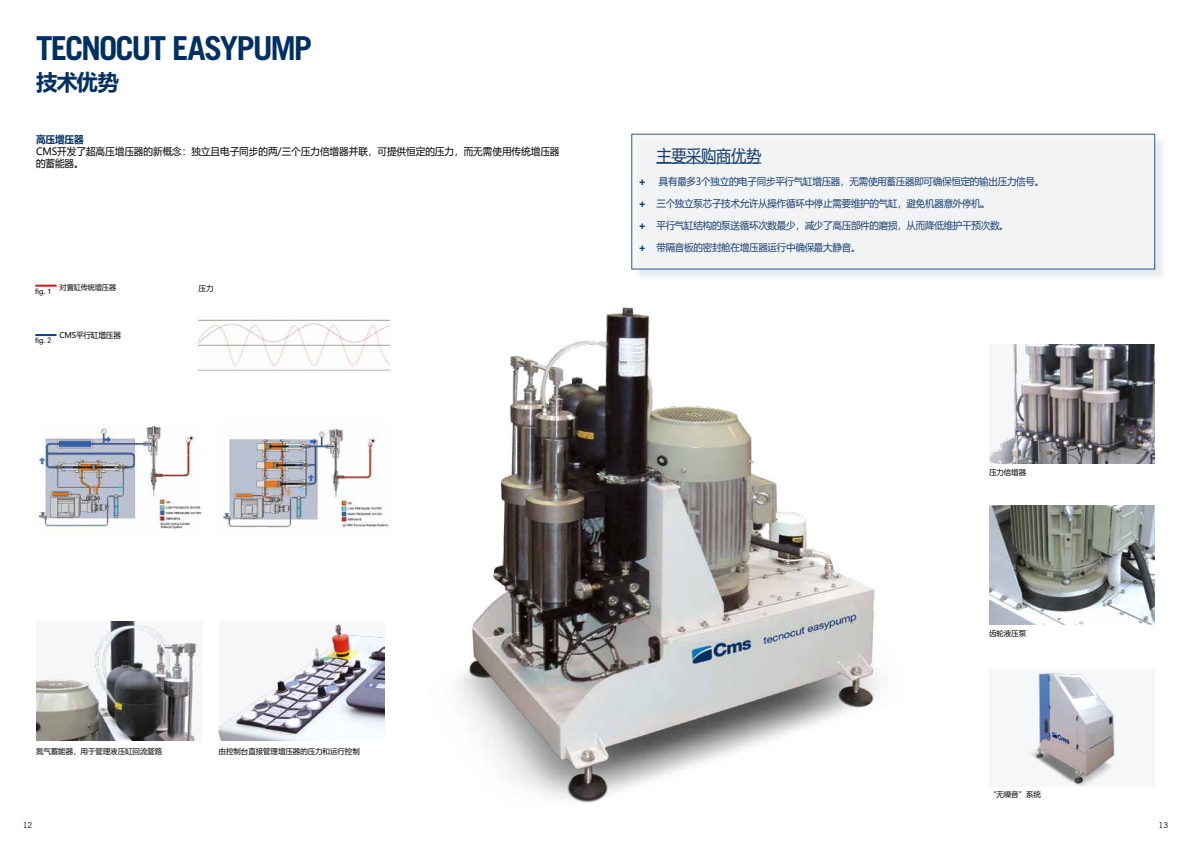
<style>
.page{position:relative;width:1191px;height:842px;background:#fff}
.page>*{position:absolute;margin:0;border:0;box-sizing:border-box;transform-origin:0 0}
.t1{font:700 33px "Trade Gothic LT Std";letter-spacing:-.06em;color:#003063}
.t2{font:700 21.7px "Microsoft Ya Hei";color:#003063}
.t3{font:17px "Microsoft Ya Hei";letter-spacing:-.025em;color:#183c6f;scale:.9 1}
.t4{font:10.1px/11.9px "Microsoft Ya Hei";color:#000;scale:.95 1}
.t5{font:700 10.1px "Microsoft Ya Hei";letter-spacing:-.01em;color:#003063;scale:.95 1}
.t6{font:10px "Microsoft Ya Hei";letter-spacing:-.025em;color:#183c6f;scale:.95 1}
.t7{font:700 10px "Trade Gothic LT Std";color:#003063;scale:.95 1}
.t8{font:8px "Microsoft Ya Hei";letter-spacing:-.02em;color:#000;scale:.95 1}
.t9{font:8px "Trade Gothic LT Std";color:#000}
.t10{font:7.5px "Microsoft Ya Hei";letter-spacing:-.01em;color:#000}
.t11{font:7.5px "Helvetica Neue LT Std";color:#000}
.t12{font:7.5px "Microsoft Ya Hei";letter-spacing:-.01em;color:#000;scale:.95 1}
.s1{font-weight:500;font-stretch:condensed;font-size:8px;color:#3c3c3b}
.s2{font-family:"Trade Gothic LT Std";font-weight:700;color:#003063}
</style>
<div class="page">
<img style="left:458px;top:269px;width:420px;height:534px">
<hr style="left:35px;top:285px;width:22px;height:2px;background:#cd1719">
<hr style="left:35px;top:334px;width:22px;height:2px;background:#004289">
<img style="left:36px;top:426px;width:166px;height:103px">
<img style="left:219px;top:623px;width:165px;height:118px">
<img style="left:36px;top:622px;width:161px;height:119px">
<img style="left:989px;top:344px;width:166px;height:119px">
<img style="left:989px;top:505px;width:166px;height:119px">
<div style="left:989px;top:669px;width:166px;height:118px;background:#f5f7f9"></div>
<img style="left:1032px;top:673px;width:83px;height:113px">
<div style="left:633px;top:135px;width:534px;height:147px;background:#d8dfe3;opacity:.75"></div>
<div style="left:631px;top:134px;width:524px;height:135px;background:#f4f6f7"></div>
<hr style="left:656px;top:163px;width:105px;height:1px;background:#183c6f">
<img style="left:223px;top:429px;width:166px;height:99px">
<img style="left:198px;top:319px;width:191px;height:52px">
<h1 class="t1" style="left:36px;top:28px;width:277px">TECNOCUT EASYPUMP</h1>
<h2 class="t2" style="left:36px;top:67px;width:84px">技术优势</h2>
<p class="t5" style="left:36px;top:132px;width:52px">高压增压器</p>
<p class="t4" style="left:36px;top:145px;width:552px">CMS开发了超高压增压器的新概念：独立且电子同步的两/三个压力倍增器并联，可提供恒定的压力，而无需使用传统增压器的蓄能器。</p>
<p class="t11" style="left:35px;top:287px;width:18px">fig. 1</p>
<p class="t12" style="left:60px;top:282px;width:61px">对置缸传统增压器</p>
<p class="t11" style="left:35px;top:336px;width:17px">fig. <span class="s1">2</span></p>
<p class="t8" style="left:60px;top:330px;width:66px">CMS平行缸增压器</p>
<p class="t10" style="left:199px;top:283px;width:16px">压力</p>
<p class="t10" style="left:36px;top:746px;width:128px">氮气蓄能器，用于管理液压缸回流管路</p>
<p class="t10" style="left:219px;top:746px;width:143px">由控制台直接管理增压器的压力和运行控制</p>
<h3 class="t3" style="left:656px;top:144px;width:118px">主要采购商优势</h3>
<p class="t7" style="left:639px;top:175px;width:8px">+</p>
<p class="t6" style="left:659px;top:175px;width:407px">具有最多3个独立的电子同步平行气缸增压器，无需使用蓄压器即可确保恒定的输出压力信号。</p>
<p class="t6" style="left:639px;top:197px;width:371px"><span class="s2">+</span> 三个独立泵芯子技术允许从操作循环中停止需要维护的气缸，避免机器意外停机。</p>
<p class="t6" style="left:639px;top:219px;width:390px"><span class="s2">+</span> 平行气缸结构的泵送循环次数最少，减少了高压部件的磨损，从而降低维护干预次数。</p>
<p class="t6" style="left:639px;top:241px;width:234px"><span class="s2">+</span> 带隔音板的密封舱在增压器运行中确保最大静音。</p>
<p class="t10" style="left:989px;top:467px;width:39px">压力倍增器</p>
<p class="t10" style="left:989px;top:628px;width:39px">齿轮液压泵</p>
<p class="t10" style="left:989px;top:789px;width:54px">“无噪音”系统</p>
<p class="t9" style="left:23px;top:820px;width:11px">12</p>
<p class="t9" style="left:1158px;top:820px;width:11px">13</p>
</div>
